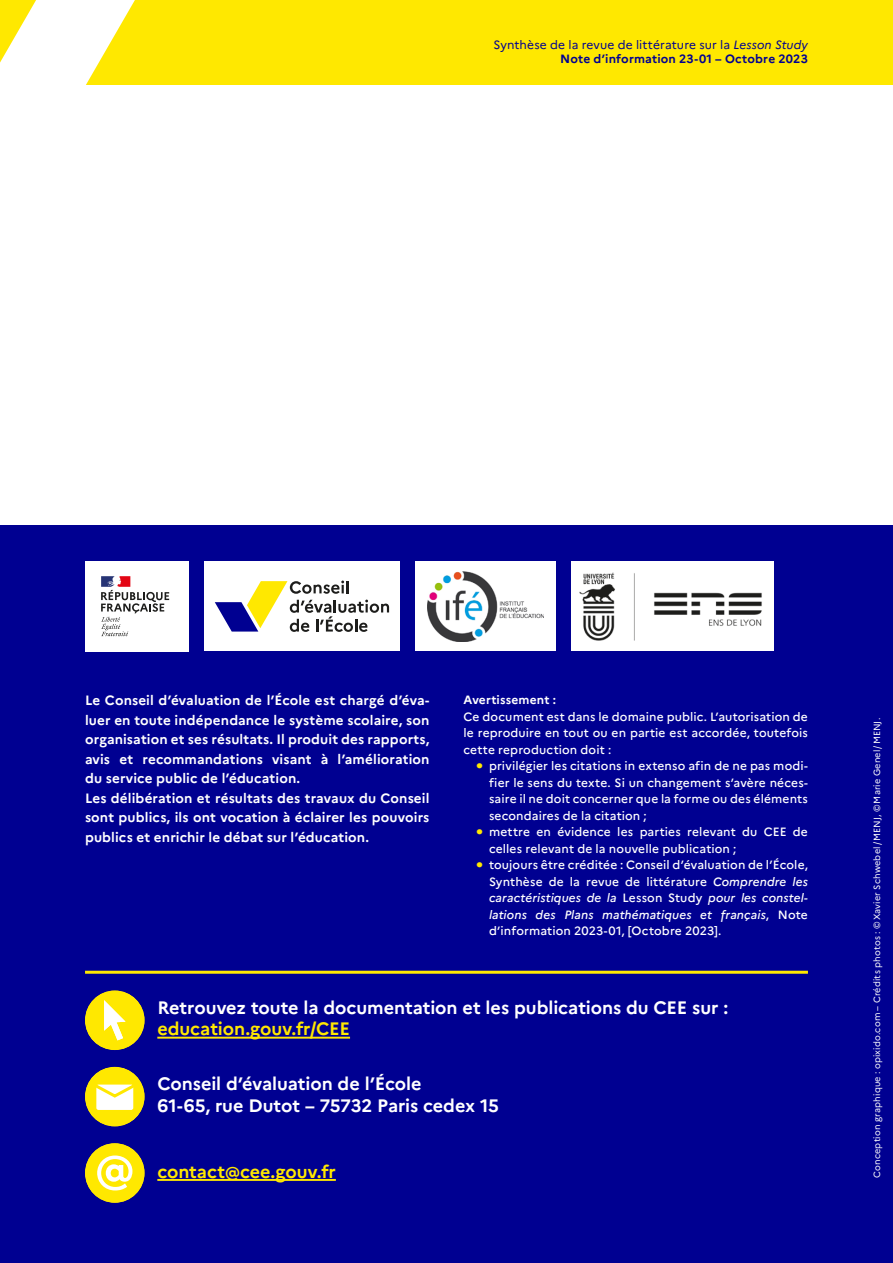
<style>
.page{position:relative;width:893px;height:1263px;background:#fff}
.page>*{position:absolute;margin:0;border:0;box-sizing:border-box;transform-origin:0 0}
.t1{font:700 18px/21.6px "Marianne";letter-spacing:-.005em;color:#fff}
.t2{font:700 18px "Marianne";letter-spacing:-.005em;color:#ffe800}
.t3{font:700 13.5px/19.5px "Marianne";letter-spacing:.01em;color:#fff}
.t4{font:500 12px/16.5px "Marianne";letter-spacing:.01em;color:#fff;text-align:justify}
.t5{font:12px/14.4px "Marianne";letter-spacing:.01em;color:#000091;text-align:right}
.t6{font:700 12px "Marianne";letter-spacing:.015em;color:#fff}
.t7{font:9px "Marianne";letter-spacing:.02em;color:#fff}
.s1{font-style:italic}
.s2{font-weight:700}
.s3{font-weight:700;font-size:16.5px;color:#ffe800}
</style>
<div class="page">
<div style="left:0;top:0;width:893px;height:85px;background:#ffe800"></div>
<svg style="left:0;top:0;width:135px;height:85px"></svg>
<div style="left:0;top:525px;width:893px;height:738px;background:#000091"></div>
<hr style="left:85px;top:971px;width:723px;height:3px;background:#ffe800">
<hr style="left:157px;top:1037px;width:193px;height:2px;background:#ffe800">
<hr style="left:157px;top:1179px;width:179px;height:2px;background:#ffe800">
<div style="left:85px;top:990px;width:60px;height:60px;background:#ffe800;border-radius:50%"></div>
<svg style="left:104px;top:1000px;width:22px;height:40px"></svg>
<div style="left:85px;top:1067px;width:60px;height:59px;background:#ffe800;border-radius:50%"></div>
<div style="left:96px;top:1084px;width:37px;height:26px;background:#fff;border-radius:2px"></div>
<svg style="left:96px;top:1080px;width:44px;height:19px"></svg>
<div style="left:85px;top:1143px;width:60px;height:60px;background:#ffe800;border-radius:50%"></div>
<svg style="left:97px;top:1155px;width:35px;height:35px"></svg>
<div style="left:204px;top:562px;width:196px;height:89px;background:#fff"></div>
<svg style="left:215px;top:580px;width:174px;height:52px"></svg>
<div style="left:415px;top:562px;width:141px;height:89px;background:#fff"></div>
<img style="left:427px;top:572px;width:117px;height:69px">
<div style="left:571px;top:562px;width:202px;height:89px;background:#fff"></div>
<img style="left:579px;top:572px;width:183px;height:69px">
<div style="left:85px;top:562px;width:104px;height:90px;background:#fff"></div>
<svg style="left:101px;top:576px;width:68px;height:60px"></svg>
<p class="t5" style="left:493px;top:37px;width:316px">Synthèse de la revue de littérature sur la <span class="s1">Lesson Study<br></span><span class="s2">Note d’information 23-01 – Octobre 2023</span></p>
<p class="t3" style="left:85px;top:691px;width:346px">Le Conseil d’évaluation de l’École est chargé d’éva&shy;luer en toute indépendance le système scolaire, son organisation et ses résultats. Il produit des rapports, avis et recommandations visant à l’amélioration du service public de l’éducation.<br>Les délibération et résultats des travaux du Conseil sont publics, ils ont vocation à éclairer les pouvoirs publics et enrichir le débat sur l’éducation.</p>
<p class="t6" style="left:463px;top:693px;width:94px">Avertissement :</p>
<p class="t4" style="left:463px;top:708px;width:346px">Ce document est dans le domaine public. L’autorisation de le reproduire en tout ou en partie est accordée, toutefois cette reproduction doit :</p>
<p class="t4" style="left:489px;top:758px;width:320px;text-indent:-13px"><span class="s3">•</span> privilégier les citations in extenso afin de ne pas modi&shy;fier le sens du texte. Si un changement s’avère néces&shy;saire il ne doit concerner que la forme ou des éléments secondaires de la citation ;</p>
<p class="t4" style="left:489px;top:824px;width:320px;text-indent:-13px"><span class="s3">•</span> mettre en évidence les parties relevant du CEE de celles relevant de la nouvelle publication ;</p>
<p class="t4" style="left:489px;top:857px;width:320px;text-indent:-13px"><span class="s3">•</span> toujours être créditée : Conseil d’évaluation de l’École, Synthèse de la revue de littérature <span class="s1">Comprendre les caractéristiques de la</span> Lesson Study <span class="s1">pour les constel&shy;lations des Plans mathématiques et français</span>, Note d’information 2023-01, [Octobre 2023].</p>
<h1 class="t1" style="left:157px;top:996px;width:572px">Retrouvez toute la documentation et les publications du CEE sur :</h1>
<h1 class="t2" style="left:157px;top:1018px;width:194px">education.gouv.fr/CEE</h1>
<h1 class="t1" style="left:157px;top:1073px;width:343px">Conseil d’évaluation de l’École<br>61-65, rue Dutot – 75732 Paris cedex 15</h1>
<h1 class="t2" style="left:157px;top:1160px;width:180px">contact@cee.gouv.fr</h1>
<p class="t7" style="left:871px;top:1178px;width:461px;rotate:-90deg">Conception graphique : opixido.com – Crédits photos : ©Xavier Schwebel/MENJ, ©Marie Genel/MENJ.</p>
</div>
